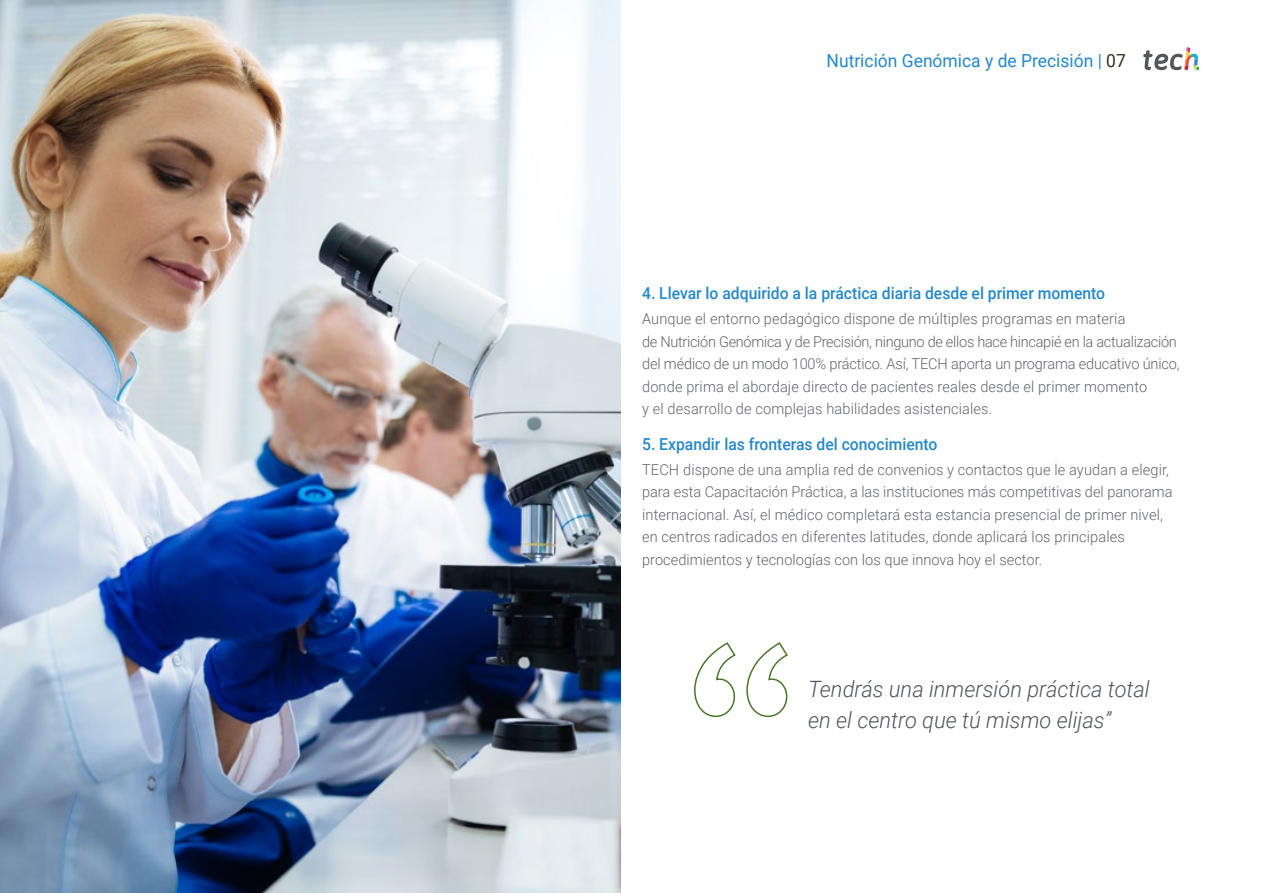
<style>
.page{position:relative;width:1263px;height:893px;background:#fff}
.page>*{position:absolute;margin:0;border:0;box-sizing:border-box;transform-origin:0 0}
.t1{font:italic 300 22.5px/31.5px "Roboto";color:#52555b}
.t2{font:18px "Roboto";color:#2488c9}
.t3{font:500 16.5px "Roboto";color:#2488c9;scale:.95 1}
.t4{font:300 15px/22.5px "Roboto";letter-spacing:.01em;color:#61646a}
.s1{color:#312e20}
</style>
<div class="page">
<svg style="left:1143px;top:47px;width:56px;height:24px"></svg>
<img style="left:0;top:0;width:621px;height:893px">
<svg style="left:694px;top:642px;width:94px;height:76px"></svg>
<p class="t2" style="left:827px;top:48px;width:301px">Nutrición Genómica y de Precisión | <span class="s1">07</span></p>
<p class="t3" style="left:642px;top:282px;width:489px">4. Llevar lo adquirido a la práctica diaria desde el primer momento</p>
<p class="t4" style="left:642px;top:307px;width:539px">Aunque el entorno pedagógico dispone de múltiples programas en materia<br>de Nutrición Genómica y de Precisión, ninguno de ellos hace hincapié en la actualización del médico de un modo 100% práctico. Así, TECH aporta un programa educativo único, donde prima el abordaje directo de pacientes reales desde el primer momento<br>y el desarrollo de complejas habilidades asistenciales.</p>
<p class="t3" style="left:642px;top:433px;width:312px">5. Expandir las fronteras del conocimiento</p>
<p class="t4" style="left:642px;top:458px;width:532px">TECH dispone de una amplia red de convenios y contactos que le ayudan a elegir, para esta Capacitación Práctica, a las instituciones más competitivas del panorama internacional. Así, el médico completará esta estancia presencial de primer nivel, en centros radicados en diferentes latitudes, donde aplicará los principales procedimientos y tecnologías con los que innova hoy el sector.</p>
<h1 class="t1" style="left:808px;top:672px;width:343px">Tendrás una inmersión práctica total en el centro que tú mismo elijas”</h1>
</div>
